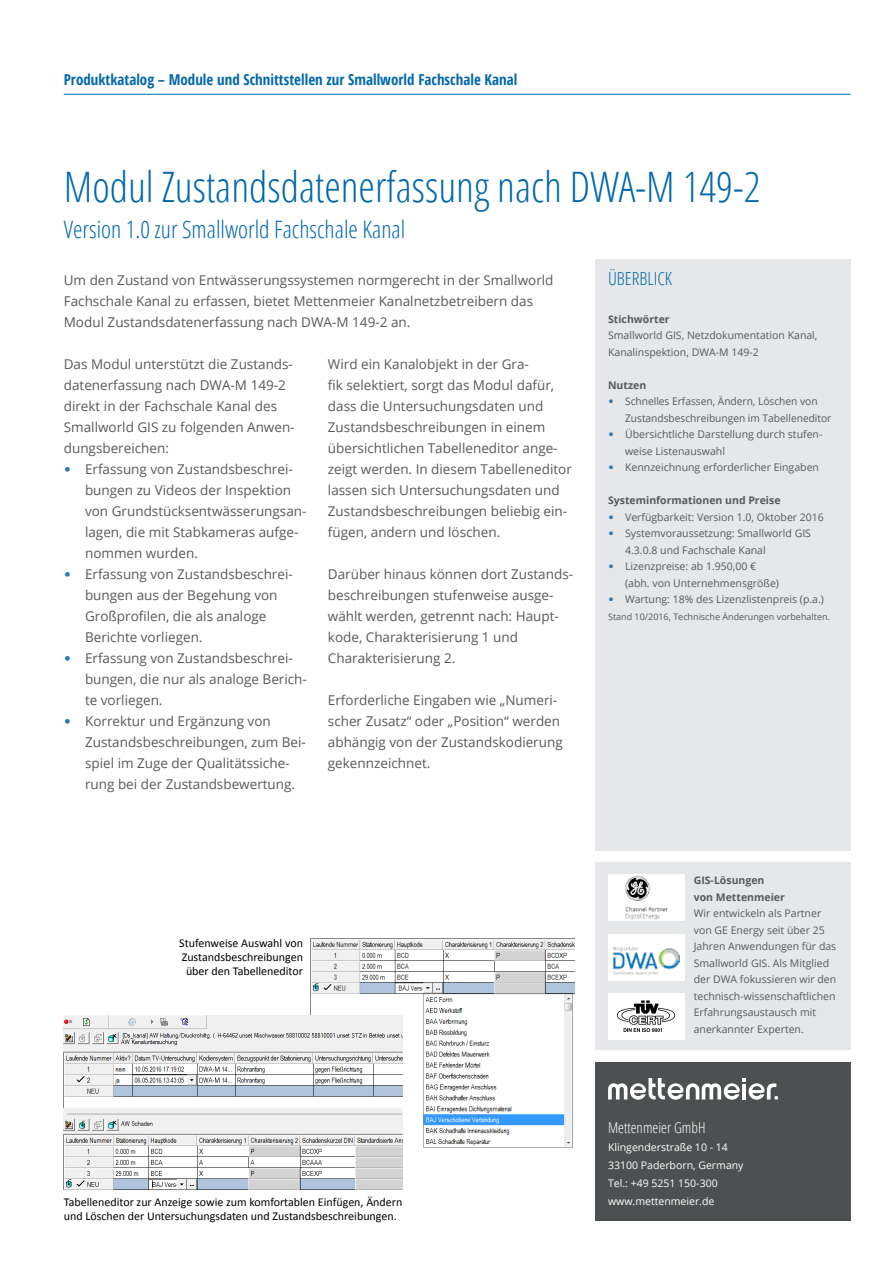
<style>
.page{position:relative;width:893px;height:1263px;background:#fff}
.page>*{position:absolute;margin:0;border:0;box-sizing:border-box;transform-origin:0 0}
.t1{font:300 condensed 42px "Open Sans";color:#0068ac}
.t2{font:300 condensed 24px "Open Sans";color:#0068ac}
.t3{font:300 condensed 18px "Open Sans";color:#0068ac}
.t4{font:700 condensed 15px "Open Sans";color:#0068ac}
.t5{font:300 condensed 15px "Open Sans";color:#fff}
.t6{font:13.5px/21px "Open Sans";color:#58595b}
.t7{font:12px/14.4px "Calibri";color:#000}
.t8{font:10.5px/16.5px "Open Sans";color:#58595b}
.t9{font:10.5px/18px "Open Sans";color:#fff}
.t10{font:700 10.5px/16.5px "Open Sans";color:#58595b}
.t11{font:9px "Open Sans";color:#58595b}
.s1{font-family:"Calibri";font-size:15px;color:#227ab8}
.s2{font-family:"Calibri";font-size:12px;color:#227ab8}
</style>
<div class="page">
<div style="left:595px;top:863px;width:255px;height:187px;background:#e6e7e8"></div>
<div style="left:595px;top:259px;width:255px;height:591px;background:#e6e7e8"></div>
<div style="left:595px;top:1062px;width:255px;height:158px;background:#4d5051"></div>
<svg style="left:608px;top:1078px;width:171px;height:22px"></svg>
<hr style="left:64px;top:94px;width:786px;height:1px;background:#0068ac">
<div style="left:608px;top:993px;width:77px;height:47px;background:#fff"></div>
<img style="left:617px;top:1000px;width:59px;height:32px">
<div style="left:608px;top:934px;width:77px;height:47px;background:#fff"></div>
<div style="left:608px;top:874px;width:77px;height:47px;background:#fff"></div>
<img style="left:625px;top:875px;width:43px;height:44px">
<img style="left:614px;top:946px;width:65px;height:29px">
<img style="left:310px;top:938px;width:264px;height:210px">
<img style="left:64px;top:1016px;width:339px;height:173px">
<p class="t4" style="left:64px;top:69px;width:455px">Produktkatalog – Module und Schnittstellen zur Smallworld Fachschale Kanal</p>
<h1 class="t1" style="left:64px;top:158px;width:698px">Modul Zustandsdatenerfassung nach DWA-M 149-2</h1>
<h2 class="t2" style="left:64px;top:213px;width:343px">Version 1.0 zur Smallworld Fachschale Kanal</h2>
<p class="t6" style="left:64px;top:269px;width:491px">Um den Zustand von Entwässerungssystemen normgerecht in der Smallworld<br>Fachschale Kanal zu erfassen, bietet Mettenmeier Kanalnetzbetreibern das<br>Modul Zustandsdatenerfassung nach DWA-M 149-2 an.</p>
<p class="t6" style="left:64px;top:353px;width:232px">Das Modul unterstützt die Zustands&shy;datenerfassung nach DWA-M 149-2 direkt in der Fachschale Kanal des<br>Smallworld GIS zu folgenden Anwen&shy;dungsbereichen:</p>
<p class="t6" style="left:85px;top:458px;width:223px;text-indent:-21px"><span class="s1">•</span> Erfassung von Zustandsbeschrei&shy;bungen zu Videos der Inspektion von Grundstücksentwässerungsan&shy;lagen, die mit Stabkameras aufge&shy;nommen wurden.</p>
<p class="t6" style="left:85px;top:563px;width:209px;text-indent:-21px"><span class="s1">•</span> Erfassung von Zustandsbeschrei&shy;bungen aus der Begehung von<br>Großprofilen, die als analoge<br>Berichte vorliegen.</p>
<p class="t6" style="left:85px;top:647px;width:223px;text-indent:-21px"><span class="s1">•</span> Erfassung von Zustandsbeschrei&shy;bungen, die nur als analoge Berich&shy;te vorliegen.</p>
<p class="t6" style="left:85px;top:710px;width:222px;text-indent:-21px"><span class="s1">•</span> Korrektur und Ergänzung von Zustandsbeschreibungen, zum Bei&shy;spiel im Zuge der Qualitätssiche&shy;rung bei der Zustandsbewertung.</p>
<p class="t6" style="left:328px;top:353px;width:245px">Wird ein Kanalobjekt in der Gra-<br>fik selektiert, sorgt das Modul dafür, dass die Untersuchungsdaten und Zustandsbeschreibungen in einem übersichtlichen Tabelleneditor ange&shy;zeigt werden. In diesem Tabelleneditor lassen sich Untersuchungsdaten und Zustandsbeschreibungen beliebig ein&shy;fügen, andern und löschen.</p>
<p class="t6" style="left:328px;top:563px;width:247px">Darüber hinaus können dort Zustands&shy;beschreibungen stufenweise ausge&shy;wählt werden, getrennt nach: Haupt&shy;kode, Charakterisierung 1 und<br>Charakterisierung 2.</p>
<p class="t6" style="left:328px;top:689px;width:236px">Erforderliche Eingaben wie „Numeri&shy;scher Zusatz“ oder „Position“ werden abhängig von der Zustandskodierung gekennzeichnet.</p>
<p class="t7" style="left:179px;top:935px;width:125px;text-align:center">Stufenweise Auswahl von<br>Zustandsbeschreibungen über den Tabelleneditor</p>
<p class="t7" style="left:64px;top:1195px;width:340px">Tabelleneditor zur Anzeige sowie zum komfortablen Einfügen, Ändern und Löschen der Untersuchungsdaten und Zustandsbeschreibungen.</p>
<h3 class="t3" style="left:608px;top:266px;width:66px">ÜBERBLICK</h3>
<p class="t10" style="left:608px;top:310px;width:63px">Stichwörter</p>
<p class="t8" style="left:608px;top:327px;width:211px">Smallworld GIS, Netzdokumentation Kanal,<br>Kanalinspektion, DWA-M 149-2</p>
<p class="t10" style="left:608px;top:376px;width:40px">Nutzen</p>
<p class="t8" style="left:625px;top:393px;width:208px;text-indent:-17px"><span class="s2">•</span> Schnelles Erfassen, Ändern, Löschen von<br>Zustandsbeschreibungen im Tabelleneditor</p>
<p class="t8" style="left:625px;top:426px;width:199px;text-indent:-17px"><span class="s2">•</span> Übersichtliche Darstellung durch stufen&shy;weise Listenauswahl</p>
<p class="t8" style="left:608px;top:459px;width:212px"><span class="s2">•</span> Kennzeichnung erforderlicher Eingaben</p>
<p class="t10" style="left:608px;top:492px;width:174px">Systeminformationen und Preise</p>
<p class="t8" style="left:608px;top:508px;width:217px"><span class="s2">•</span> Verfügbarkeit: Version 1.0, Oktober 2016</p>
<p class="t8" style="left:625px;top:525px;width:187px;text-indent:-17px"><span class="s2">•</span> Systemvoraussetzung: Smallworld GIS<br>4.3.0.8 und Fachschale Kanal</p>
<p class="t8" style="left:625px;top:558px;width:155px;text-indent:-17px"><span class="s2">•</span> Lizenzpreise: ab 1.950,00 € (abh. von Unternehmensgröße)</p>
<p class="t8" style="left:608px;top:591px;width:217px"><span class="s2">•</span> Wartung: 18% des Lizenzlistenpreis (p.a.)</p>
<p class="t11" style="left:608px;top:610px;width:223px">Stand 10/2016, Technische Änderungen vorbehalten.</p>
<p class="t10" style="left:694px;top:872px;width:93px">GIS-Lösungen von Mettenmeier</p>
<p class="t8" style="left:694px;top:905px;width:144px">Wir entwickeln als Partner von GE Energy seit über 25<br>Jahren Anwendungen für das<br>Smallworld GIS. Als Mitglied der DWA fokussieren wir den technisch-wissenschaftlichen<br>Erfahrungsaustausch mit anerkannter Experten.</p>
<p class="t5" style="left:608px;top:1117px;width:99px">Mettenmeier GmbH</p>
<p class="t9" style="left:608px;top:1137px;width:137px">Klingenderstraße 10 - 14<br>33100 Paderborn, Germany<br>Tel.: +49 5251 150-300 www.mettenmeier.de</p>
</div>
